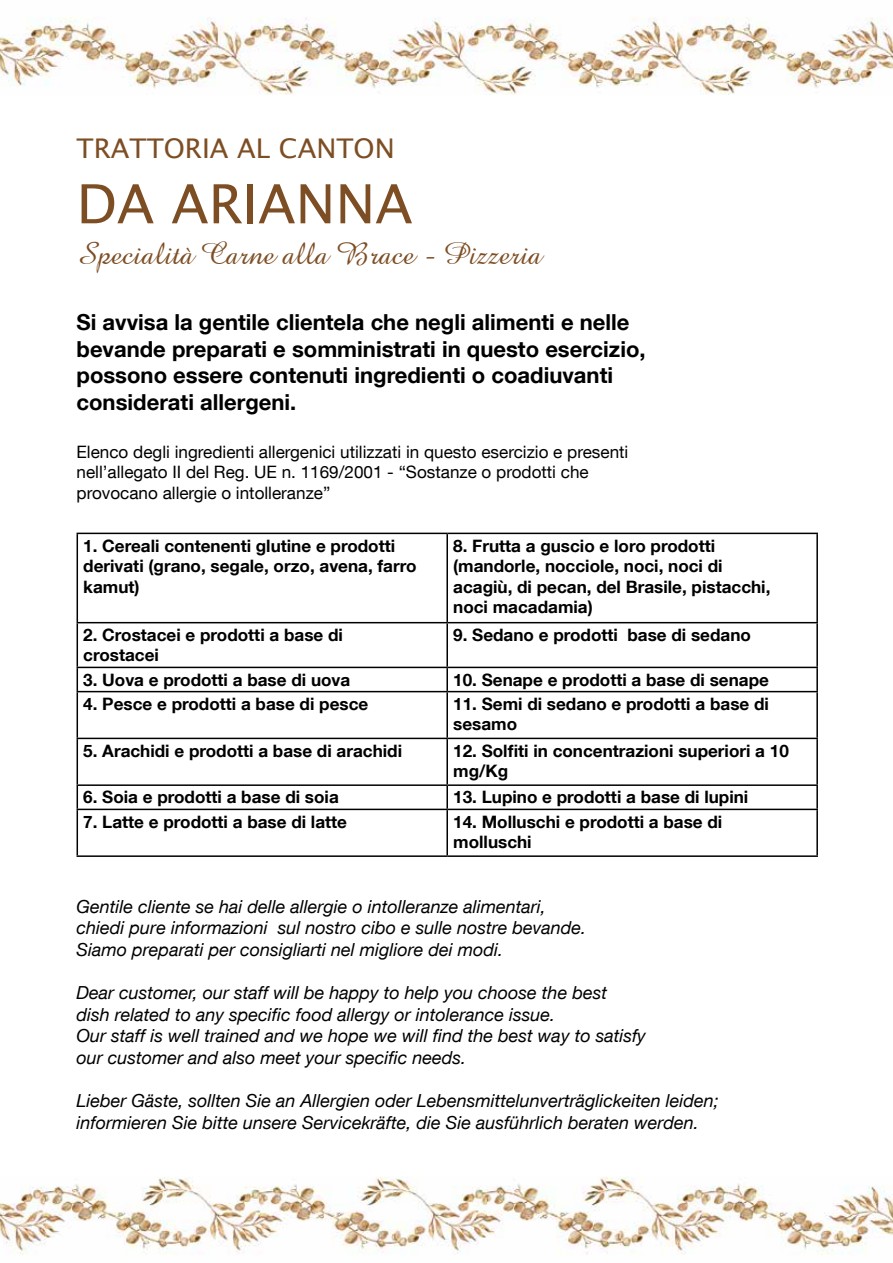
<style>
.page{position:relative;width:893px;height:1263px;background:#fff}
.page>*{position:absolute;margin:0;border:0;box-sizing:border-box;transform-origin:0 0}
.t1{font:54px "Lucida Grande";color:#7d4e24}
.t2{font:31.65px "Amazone BT";color:#7d4e24}
.t3{font:27.15px "Lucida Grande";color:#7d4e24}
.t4{font:700 22.05px/26.7px "Helvetica Neue LT Com";color:#000}
.t5{font:italic 18px/21.6px "Helvetica Neue LT Com";color:#000}
.t6{font:700 17.1px/20.5px "Helvetica Neue LT Com";color:#000}
.t7{font:17.1px/20.5px "Helvetica Neue LT Com";color:#000}
</style>
<div class="page">
<hr style="left:77px;top:533px;width:370px;height:1px;background:#000">
<hr style="left:77px;top:534px;width:1px;height:88px;background:#000">
<hr style="left:447px;top:533px;width:371px;height:1px;background:#000">
<hr style="left:446px;top:534px;width:2px;height:88px;background:#000">
<hr style="left:816px;top:534px;width:2px;height:88px;background:#000">
<hr style="left:77px;top:622px;width:370px;height:1px;background:#000">
<hr style="left:77px;top:623px;width:1px;height:44px;background:#000">
<hr style="left:447px;top:622px;width:371px;height:1px;background:#000">
<hr style="left:446px;top:623px;width:2px;height:44px;background:#000">
<hr style="left:816px;top:623px;width:2px;height:44px;background:#000">
<hr style="left:77px;top:667px;width:370px;height:1px;background:#000">
<svg style="left:77px;top:668px;width:1px;height:23px"></svg>
<hr style="left:447px;top:667px;width:371px;height:1px;background:#000">
<hr style="left:446px;top:668px;width:2px;height:23px;background:#000">
<hr style="left:816px;top:668px;width:2px;height:23px;background:#000">
<hr style="left:77px;top:691px;width:370px;height:1px;background:#000">
<hr style="left:77px;top:692px;width:1px;height:46px;background:#000">
<hr style="left:447px;top:691px;width:371px;height:1px;background:#000">
<hr style="left:446px;top:692px;width:2px;height:46px;background:#000">
<hr style="left:816px;top:692px;width:2px;height:46px;background:#000">
<hr style="left:77px;top:738px;width:370px;height:1px;background:#000">
<hr style="left:77px;top:739px;width:1px;height:45px;background:#000">
<hr style="left:447px;top:738px;width:371px;height:1px;background:#000">
<hr style="left:446px;top:739px;width:2px;height:45px;background:#000">
<hr style="left:816px;top:739px;width:2px;height:45px;background:#000">
<hr style="left:77px;top:784px;width:370px;height:2px;background:#000">
<svg style="left:77px;top:786px;width:1px;height:23px"></svg>
<hr style="left:447px;top:784px;width:371px;height:2px;background:#000">
<hr style="left:446px;top:786px;width:2px;height:23px;background:#000">
<hr style="left:816px;top:786px;width:2px;height:23px;background:#000">
<hr style="left:77px;top:809px;width:370px;height:1px;background:#000">
<hr style="left:77px;top:810px;width:1px;height:45px;background:#000">
<hr style="left:447px;top:809px;width:371px;height:1px;background:#000">
<hr style="left:446px;top:810px;width:2px;height:45px;background:#000">
<hr style="left:816px;top:810px;width:2px;height:45px;background:#000">
<hr style="left:77px;top:855px;width:370px;height:2px;background:#000">
<hr style="left:447px;top:855px;width:371px;height:2px;background:#000">
<img style="left:0;top:17px;width:893px;height:78px">
<img style="left:0;top:1177px;width:893px;height:78px">
<h3 class="t3" style="left:77px;top:133px;width:320px">TRATTORIA AL CANTON</h3>
<h1 class="t1" style="left:77px;top:173px;width:338px">DA ARIANNA</h1>
<h2 class="t2" style="left:77px;top:235px;width:467px">Specialità Carne alla Brace - Pizzeria</h2>
<p class="t4" style="left:77px;top:309px;width:571px">Si avvisa la gentile clientela che negli alimenti e nelle bevande preparati e somministrati in questo esercizio, possono essere contenuti ingredienti o coadiuvanti considerati allergeni.</p>
<p class="t7" style="left:77px;top:441px;width:553px">Elenco degli ingredienti allergenici utilizzati in questo esercizio e presenti nell’allegato II del Reg. UE n. 1169/2001 - “Sostanze o prodotti che provocano allergie o intolleranze”</p>
<p class="t6" style="left:83px;top:535px;width:335px">1. Cereali contenenti glutine e prodotti derivati (grano, segale, orzo, avena, farro kamut)</p>
<p class="t6" style="left:453px;top:535px;width:319px">8. Frutta a guscio e loro prodotti (mandorle, nocciole, noci, noci di acagiù, di pecan, del Brasile, pistacchi, noci macadamia)</p>
<p class="t6" style="left:83px;top:624px;width:261px">2. Crostacei e prodotti a base di crostacei</p>
<p class="t6" style="left:453px;top:624px;width:299px">9. Sedano e prodotti base di sedano</p>
<p class="t6" style="left:83px;top:669px;width:268px">3. Uova e prodotti a base di uova</p>
<p class="t6" style="left:453px;top:669px;width:317px">10. Senape e prodotti a base di senape</p>
<p class="t6" style="left:83px;top:693px;width:286px">4. Pesce e prodotti a base di pesce</p>
<p class="t6" style="left:453px;top:693px;width:317px">11. Semi di sedano e prodotti a base di sesamo</p>
<p class="t6" style="left:83px;top:740px;width:320px">5. Arachidi e prodotti a base di arachidi</p>
<p class="t6" style="left:453px;top:740px;width:337px">12. Solfiti in concentrazioni superiori a 10 mg/Kg</p>
<p class="t6" style="left:83px;top:786px;width:257px">6. Soia e prodotti a base di soia</p>
<p class="t6" style="left:453px;top:786px;width:297px">13. Lupino e prodotti a base di lupini</p>
<p class="t6" style="left:83px;top:811px;width:265px">7. Latte e prodotti a base di latte</p>
<p class="t6" style="left:453px;top:811px;width:271px">14. Molluschi e prodotti a base di molluschi</p>
<p class="t5" style="left:77px;top:895px;width:511px">Gentile cliente se hai delle allergie o intolleranze alimentari, chiedi pure informazioni sul nostro cibo e sulle nostre bevande.<br>Siamo preparati per consigliarti nel migliore dei modi.</p>
<p class="t5" style="left:77px;top:981px;width:571px">Dear customer, our staff will be happy to help you choose the best<br>dish related to any specific food allergy or intolerance issue.<br>Our staff is well trained and we hope we will find the best way to satisfy our customer and also meet your specific needs.</p>
<p class="t5" style="left:77px;top:1089px;width:644px">Lieber Gäste, sollten Sie an Allergien oder Lebensmittelunverträglickeiten leiden; informieren Sie bitte unsere Servicekräfte, die Sie ausführlich beraten werden.</p>
</div>
